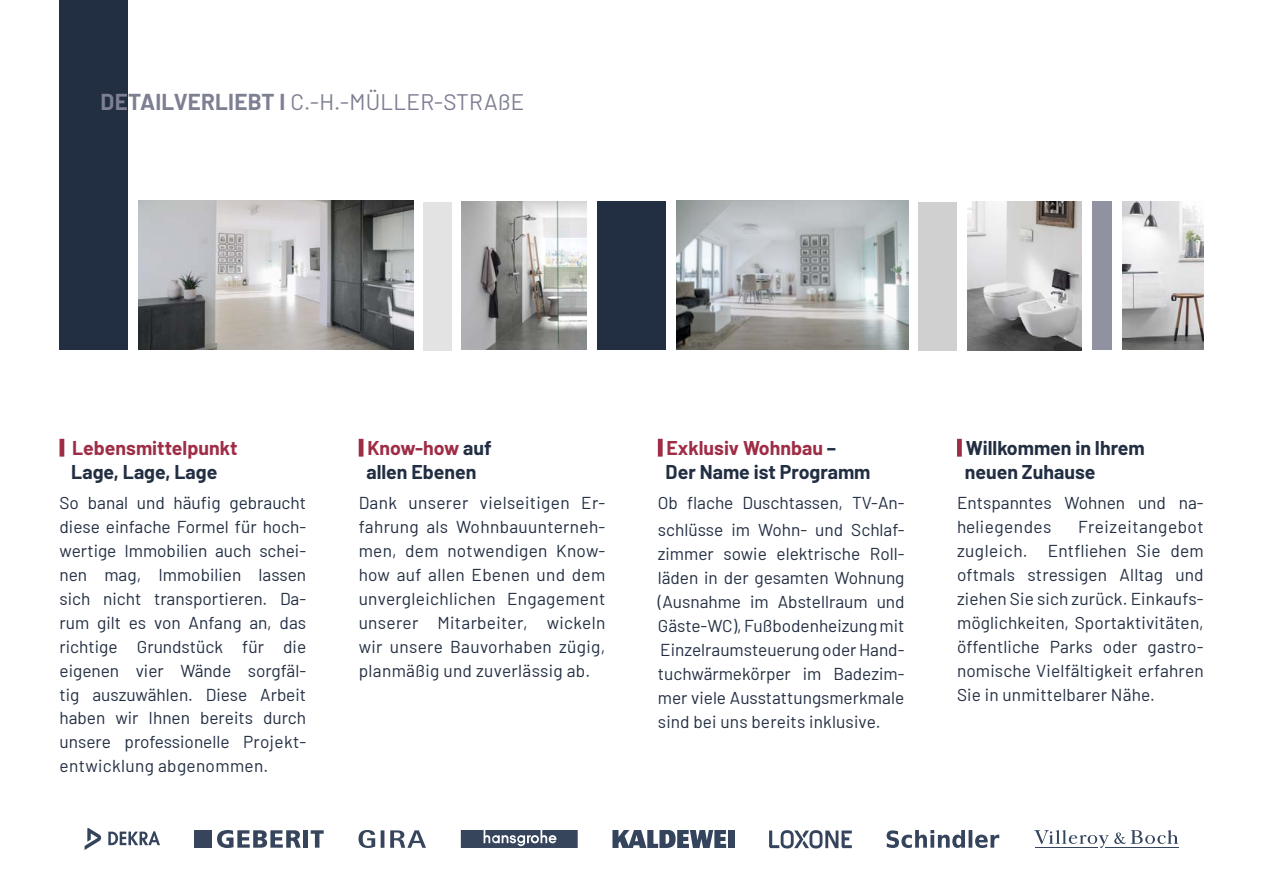
<style>
.page{position:relative;width:1263px;height:893px;background:#fff}
.page>*{position:absolute;margin:0;border:0;box-sizing:border-box;transform-origin:0 0}
.t1{font:22.5px "Barlow";letter-spacing:.01em;color:#7d7f92}
.t2{font:700 19.5px/24px "Barlow";color:#222e42}
.t3{font:700 19.5px "Barlow";color:#9f2d46}
.t4{font:17.25px/24px "Barlow";letter-spacing:.01em;color:#222e42;text-align:justify}
.s1{font-weight:700}
.s2{color:#9f2d46}
</style>
<div class="page">
<svg style="left:957px;top:439px;width:5px;height:18px"></svg>
<svg style="left:359px;top:439px;width:4px;height:18px"></svg>
<svg style="left:658px;top:439px;width:5px;height:18px"></svg>
<div style="left:60px;top:0;width:68px;height:350px;background:#222e42"></div>
<div style="left:597px;top:201px;width:68px;height:149px;background:#222e42"></div>
<div style="left:1093px;top:201px;width:19px;height:149px;background:#9092a2"></div>
<div style="left:423px;top:202px;width:29px;height:148px;background:#e3e3e3"></div>
<div style="left:919px;top:202px;width:38px;height:148px;background:#d0d0d0"></div>
<img style="left:968px;top:202px;width:113px;height:148px">
<img style="left:1123px;top:202px;width:81px;height:148px">
<img style="left:676px;top:201px;width:232px;height:149px">
<img style="left:461px;top:202px;width:125px;height:148px">
<img style="left:138px;top:201px;width:275px;height:149px">
<svg style="left:60px;top:439px;width:4px;height:18px"></svg>
<svg style="left:85px;top:828px;width:75px;height:22px"></svg>
<svg style="left:1034px;top:830px;width:144px;height:18px"></svg>
<svg style="left:886px;top:830px;width:113px;height:18px"></svg>
<div style="left:728px;top:830px;width:6px;height:18px;background:#35445d"></div>
<svg style="left:612px;top:830px;width:114px;height:18px"></svg>
<svg style="left:461px;top:830px;width:117px;height:18px"></svg>
<svg style="left:217px;top:830px;width:84px;height:18px"></svg>
<hr style="left:304px;top:830px;width:4px;height:18px;background:#37455c">
<svg style="left:311px;top:830px;width:13px;height:18px"></svg>
<div style="left:195px;top:830px;width:17px;height:18px;background:#37455c"></div>
<svg style="left:358px;top:830px;width:68px;height:18px"></svg>
<svg style="left:769px;top:830px;width:83px;height:18px"></svg>
<h1 class="t1" style="left:101px;top:85px;width:425px"><span class="s1">DETAILVERLIEBT I</span> C.-H.-MÜLLER-STRAßE</h1>
<p class="t3" style="left:72px;top:433px;width:167px">Lebensmittelpunkt</p>
<p class="t2" style="left:71px;top:458px;width:148px">Lage, Lage, Lage</p>
<p class="t4" style="left:60px;top:489px;width:248px">So banal und häufig gebraucht diese einfache Formel für hoch&shy;wertige Immobilien auch schei&shy;nen mag, Immobilien lassen sich nicht transportieren. Da&shy;rum gilt es von Anfang an, das richtige Grundstück für die eigenen vier Wände sorgfäl&shy;tig auszuwählen. Diese Arbeit haben wir Ihnen bereits durch unsere professionelle Projekt&shy;entwicklung abgenommen.</p>
<p class="t2" style="left:366px;top:434px;width:127px"><span class="s2">Know-how</span> auf allen Ebenen</p>
<p class="t4" style="left:359px;top:489px;width:248px">Dank unserer vielseitigen Er&shy;fahrung als Wohnbauunterneh&shy;men, dem notwendigen Know&shy;how auf allen Ebenen und dem unvergleichlichen Engagement unserer Mitarbeiter, wickeln wir unsere Bauvorhaben zügig, planmäßig und zuverlässig ab.</p>
<p class="t2" style="left:666px;top:434px;width:206px"><span class="s2">Exklusiv Wohnbau</span> –<br>Der Name ist Programm</p>
<p class="t4" style="left:658px;top:487px;width:248px;line-height:27px">Ob flache Duschtassen, TV-An&shy;schlüsse im Wohn- und Schlaf-</p>
<p class="t4" style="left:658px;top:540px;width:248px">zimmer sowie elektrische Roll&shy;läden in der gesamten Wohnung (Ausnahme im Abstellraum und Gäste-WC), Fußbodenheizung mit Einzelraumsteuerung oder Hand&shy;tuchwärmekörper im Badezim&shy;mer viele Ausstattungsmerkmale sind bei uns bereits inklusive.</p>
<p class="t2" style="left:965px;top:434px;width:182px">Willkommen in Ihrem neuen Zuhause</p>
<p class="t4" style="left:957px;top:489px;width:248px">Entspanntes Wohnen und na&shy;heliegendes</p>
<p class="t4" style="left:957px;top:513px;width:248px;text-indent:121px">Freizeitangebot zugleich. Entfliehen Sie dem oftmals stressigen Alltag und ziehen Sie sich zurück. Einkaufs&shy;möglichkeiten, Sportaktivitäten, öffentliche Parks oder gastro&shy;nomische Vielfältigkeit erfahren Sie in unmittelbarer Nähe.</p>
</div>
